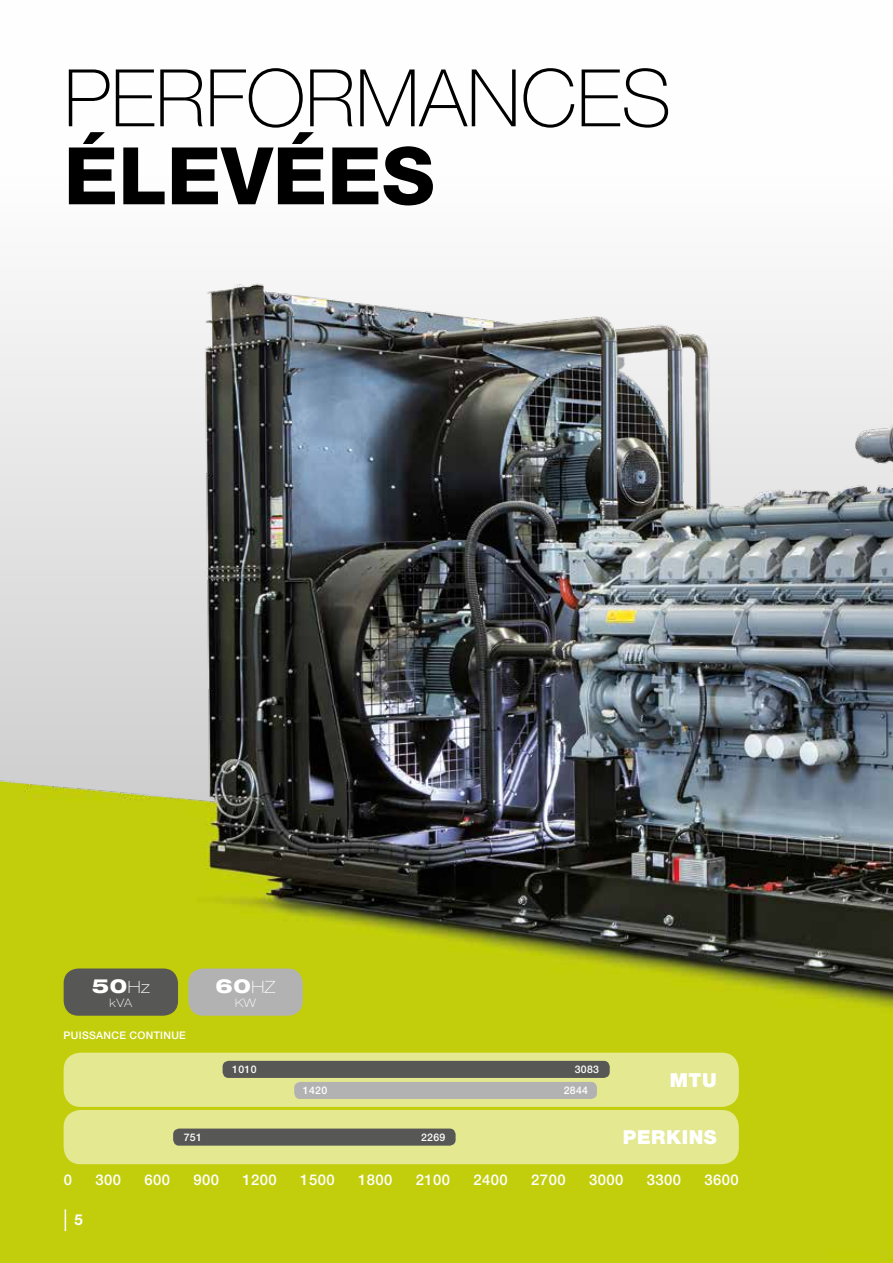
<style>
.page{position:relative;width:893px;height:1263px;background:#fff}
.page>*{position:absolute;margin:0;border:0;box-sizing:border-box;transform-origin:0 0}
.t1{font:100 79.5px "Helvetica Neue";color:#000}
.t2{font:800 79.5px "Helvetica Neue";color:#000}
.t3{font:800 expanded 19.65px "Helvetica Neue";color:#fff}
.t4{font:900 19.35px "Helvetica Neue";letter-spacing:.03em;color:#fff}
.t5{font:700 15px "Helvetica Neue LT Pro";color:#fff}
.t6{font:500 14.85px "Helvetica Neue";letter-spacing:.03em;color:#fff}
.t7{font:100 expanded 11.7px "Helvetica Neue";color:#fff}
.t8{font:500 10.5px "Helvetica Neue";letter-spacing:.03em;color:#fff}
.s1{font-weight:100;font-size:16.95px}
</style>
<div class="page">
<img style="left:0;top:283px;width:893px;height:980px">
<div style="left:64px;top:1110px;width:675px;height:54px;background:#e3e891;border-radius:17px"></div>
<div style="left:173px;top:1128px;width:283px;height:17px;background:#575756;border-radius:6px"></div>
<div style="left:64px;top:1053px;width:675px;height:54px;background:#e3e891;border-radius:17px"></div>
<div style="left:223px;top:1061px;width:387px;height:17px;background:#575756;border-radius:6px"></div>
<div style="left:294px;top:1082px;width:303px;height:17px;background:#b3b2b2;border-radius:6px"></div>
<div style="left:188px;top:968px;width:115px;height:48px;background:#b3b2b2;border-radius:15px"></div>
<div style="left:64px;top:968px;width:114px;height:48px;background:#575756;border-radius:15px"></div>
<svg style="left:65px;top:1209px;width:1px;height:22px"></svg>
<h1 class="t1" style="left:64px;top:53px;width:609px">PERFORMANCES</h1>
<h1 class="t2" style="left:64px;top:129px;width:372px">ÉLEVÉES</h1>
<h2 class="t3" style="left:92px;top:973px;width:60px">50<span class="s1">Hz</span></h2>
<p class="t7" style="left:110px;top:996px;width:24px">kVA</p>
<p class="t8" style="left:64px;top:1029px;width:124px">PUISSANCE CONTINUE</p>
<h2 class="t3" style="left:216px;top:973px;width:61px">60<span class="s1">HZ</span></h2>
<p class="t7" style="left:235px;top:996px;width:22px">KW</p>
<p class="t8" style="left:232px;top:1063px;width:26px">1010</p>
<p class="t8" style="left:575px;top:1063px;width:26px">3083</p>
<p class="t8" style="left:303px;top:1084px;width:26px">1420</p>
<p class="t8" style="left:564px;top:1084px;width:26px">2844</p>
<h3 class="t4" style="left:670px;top:1068px;width:48px">MTU</h3>
<p class="t8" style="left:184px;top:1131px;width:20px">751</p>
<p class="t8" style="left:421px;top:1131px;width:26px">2269</p>
<h3 class="t4" style="left:623px;top:1125px;width:95px">PERKINS</h3>
<p class="t6" style="left:64px;top:1171px;width:10px">0</p>
<p class="t6" style="left:95px;top:1171px;width:27px">300</p>
<p class="t6" style="left:144px;top:1171px;width:27px">600</p>
<p class="t6" style="left:194px;top:1171px;width:27px">900</p>
<p class="t6" style="left:243px;top:1171px;width:36px">1200</p>
<p class="t6" style="left:300px;top:1171px;width:36px">1500</p>
<p class="t6" style="left:358px;top:1171px;width:36px">1800</p>
<p class="t6" style="left:416px;top:1171px;width:36px">2100</p>
<p class="t6" style="left:474px;top:1171px;width:36px">2400</p>
<p class="t6" style="left:531px;top:1171px;width:36px">2700</p>
<p class="t6" style="left:589px;top:1171px;width:36px">3000</p>
<p class="t6" style="left:647px;top:1171px;width:36px">3300</p>
<p class="t6" style="left:704px;top:1171px;width:36px">3600</p>
<p class="t5" style="left:74px;top:1210px;width:10px">5</p>
</div>
